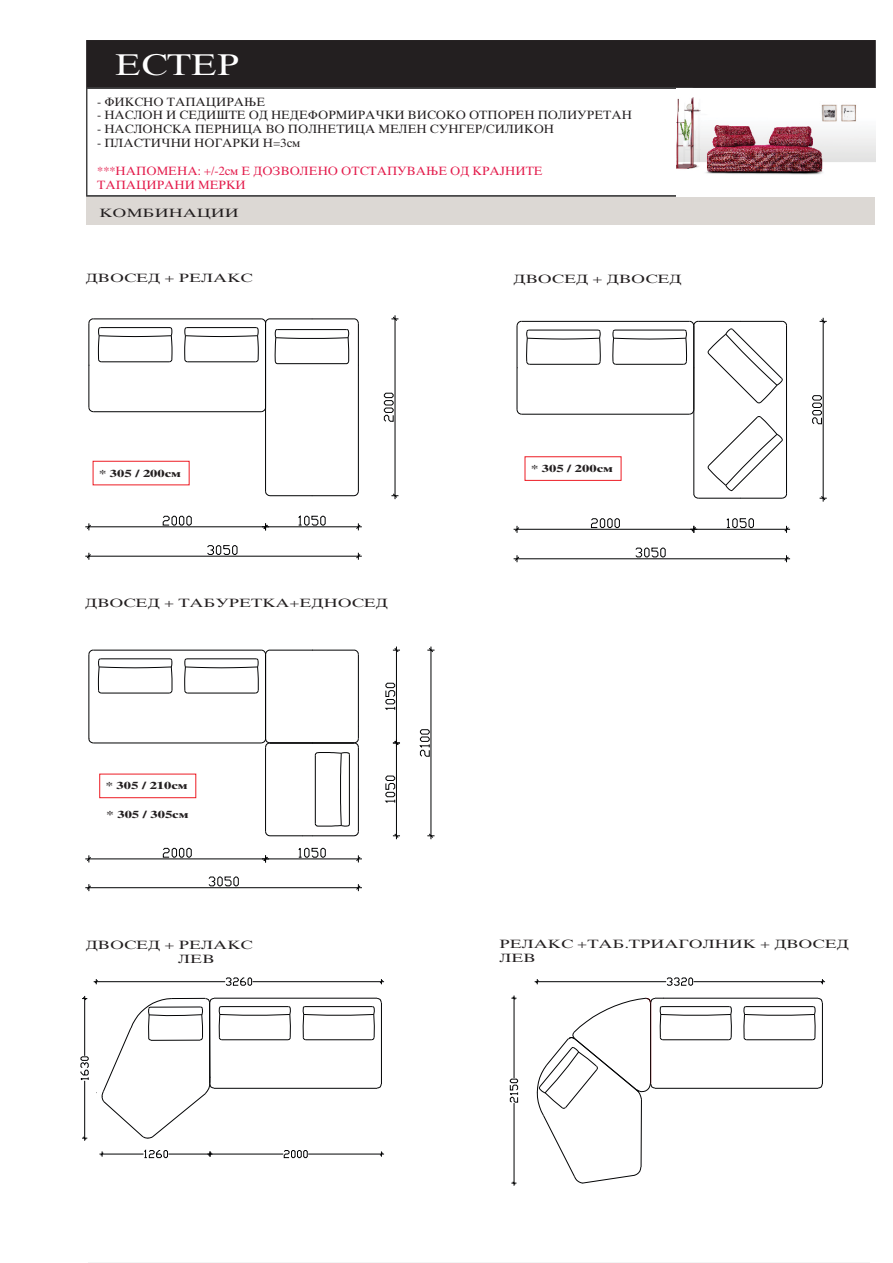
<style>
.page{position:relative;width:893px;height:1263px;background:#fff}
.page>*{position:absolute;margin:0;border:0;box-sizing:border-box;transform-origin:0 0}
.t1{font:30px "MACC Times";color:#fff;scale:1.2 1}
.t2{font:12px "MACC Times";color:#231f20}
.t3{font:12px/14px "MACC Times";color:#231f20;scale:1.4 1}
.t4{font:12px/14px "MACC Times";color:#e31b4b}
.t5{font:700 10.35px "MACC Times";color:#231f20;scale:1.4 1}
</style>
<div class="page">
<div style="left:86px;top:196px;width:789px;height:29px;background:#dcd8d4"></div>
<div style="left:86px;top:40px;width:789px;height:48px;background:#231f20"></div>
<hr style="left:88px;top:1262px;width:782px;height:1px;background:#a7a9ac">
<div style="left:87px;top:88px;width:606px;height:108px;border:1px solid #414142"></div>
<div style="left:100px;top:774px;width:96px;height:24px;border:1px solid #ed1c24"></div>
<div style="left:93px;top:461px;width:96px;height:24px;border:1px solid #ed1c24"></div>
<hr style="left:93px;top:650px;width:168px;height:1px;background:#020304">
<hr style="left:93px;top:743px;width:168px;height:1px;background:#020304">
<hr style="left:89px;top:654px;width:1px;height:84px;background:#020304">
<hr style="left:93px;top:319px;width:168px;height:1px;background:#020304">
<hr style="left:93px;top:411px;width:168px;height:1px;background:#020304">
<svg style="left:88px;top:406px;width:6px;height:6px"></svg>
<hr style="left:89px;top:323px;width:1px;height:84px;background:#020304">
<hr style="left:85px;top:526px;width:184px;height:1px;background:#020304">
<svg style="left:86px;top:523px;width:6px;height:7px"></svg>
<svg style="left:162px;top:515px;width:30px;height:11px"></svg>
<hr style="left:358px;top:323px;width:1px;height:168px;background:#020304">
<hr style="left:270px;top:495px;width:84px;height:1px;background:#020304">
<hr style="left:265px;top:323px;width:1px;height:168px;background:#020304">
<hr style="left:395px;top:315px;width:1px;height:184px;background:#020304">
<svg style="left:391px;top:316px;width:7px;height:6px"></svg>
<svg style="left:384px;top:392px;width:10px;height:30px"></svg>
<svg style="left:391px;top:493px;width:7px;height:5px"></svg>
<hr style="left:262px;top:526px;width:100px;height:1px;background:#020304">
<svg style="left:263px;top:523px;width:5px;height:7px"></svg>
<svg style="left:298px;top:515px;width:28px;height:11px"></svg>
<svg style="left:265px;top:490px;width:6px;height:6px"></svg>
<svg style="left:353px;top:490px;width:6px;height:6px"></svg>
<svg style="left:356px;top:523px;width:5px;height:7px"></svg>
<hr style="left:85px;top:556px;width:277px;height:1px;background:#020304">
<svg style="left:86px;top:553px;width:6px;height:7px"></svg>
<svg style="left:207px;top:545px;width:31px;height:10px"></svg>
<svg style="left:356px;top:553px;width:5px;height:7px"></svg>
<svg style="left:88px;top:318px;width:85px;height:48px"></svg>
<svg style="left:184px;top:318px;width:175px;height:48px"></svg>
<svg style="left:88px;top:649px;width:85px;height:45px"></svg>
<svg style="left:184px;top:649px;width:87px;height:45px"></svg>
<hr style="left:270px;top:650px;width:84px;height:1px;background:#020304">
<hr style="left:265px;top:654px;width:1px;height:84px;background:#020304">
<svg style="left:353px;top:649px;width:6px;height:6px"></svg>
<hr style="left:358px;top:654px;width:1px;height:84px;background:#020304">
<hr style="left:85px;top:858px;width:184px;height:1px;background:#020304">
<svg style="left:86px;top:855px;width:6px;height:7px"></svg>
<svg style="left:162px;top:848px;width:30px;height:10px"></svg>
<hr style="left:396px;top:646px;width:1px;height:100px;background:#020304">
<svg style="left:385px;top:682px;width:11px;height:29px"></svg>
<svg style="left:393px;top:647px;width:7px;height:6px"></svg>
<hr style="left:521px;top:321px;width:168px;height:1px;background:#020304">
<svg style="left:689px;top:409px;width:6px;height:6px"></svg>
<hr style="left:521px;top:414px;width:168px;height:1px;background:#020304">
<svg style="left:516px;top:409px;width:6px;height:6px"></svg>
<hr style="left:517px;top:326px;width:1px;height:84px;background:#020304">
<hr style="left:514px;top:529px;width:183px;height:1px;background:#020304">
<svg style="left:514px;top:526px;width:6px;height:7px"></svg>
<svg style="left:590px;top:518px;width:30px;height:10px"></svg>
<hr style="left:786px;top:326px;width:1px;height:168px;background:#020304">
<hr style="left:698px;top:498px;width:84px;height:1px;background:#020304">
<hr style="left:693px;top:326px;width:1px;height:168px;background:#020304">
<hr style="left:698px;top:321px;width:84px;height:1px;background:#020304">
<hr style="left:823px;top:318px;width:1px;height:184px;background:#020304">
<svg style="left:820px;top:318px;width:7px;height:6px"></svg>
<svg style="left:812px;top:395px;width:10px;height:30px"></svg>
<svg style="left:820px;top:495px;width:7px;height:6px"></svg>
<hr style="left:690px;top:529px;width:100px;height:1px;background:#020304">
<svg style="left:691px;top:526px;width:5px;height:7px"></svg>
<svg style="left:726px;top:518px;width:28px;height:10px"></svg>
<svg style="left:693px;top:493px;width:6px;height:6px"></svg>
<svg style="left:784px;top:526px;width:5px;height:7px"></svg>
<hr style="left:514px;top:558px;width:276px;height:1px;background:#020304">
<svg style="left:514px;top:555px;width:6px;height:7px"></svg>
<svg style="left:635px;top:547px;width:31px;height:11px"></svg>
<svg style="left:784px;top:555px;width:5px;height:7px"></svg>
<svg style="left:516px;top:321px;width:85px;height:47px"></svg>
<svg style="left:612px;top:321px;width:87px;height:47px"></svg>
<svg style="left:707px;top:321px;width:80px;height:83px"></svg>
<svg style="left:707px;top:416px;width:80px;height:83px"></svg>
<hr style="left:265px;top:747px;width:1px;height:84px;background:#020304">
<svg style="left:260px;top:738px;width:11px;height:10px"></svg>
<hr style="left:270px;top:743px;width:84px;height:1px;background:#020304">
<svg style="left:265px;top:831px;width:5px;height:5px"></svg>
<hr style="left:270px;top:835px;width:84px;height:1px;background:#020304">
<hr style="left:262px;top:858px;width:100px;height:1px;background:#020304">
<svg style="left:263px;top:855px;width:5px;height:7px"></svg>
<svg style="left:298px;top:847px;width:28px;height:11px"></svg>
<svg style="left:356px;top:855px;width:5px;height:7px"></svg>
<hr style="left:396px;top:739px;width:1px;height:100px;background:#020304">
<svg style="left:393px;top:740px;width:7px;height:6px"></svg>
<svg style="left:384px;top:775px;width:12px;height:28px"></svg>
<svg style="left:312px;top:738px;width:47px;height:99px"></svg>
<svg style="left:393px;top:833px;width:7px;height:5px"></svg>
<hr style="left:431px;top:646px;width:1px;height:193px;background:#020304">
<svg style="left:427px;top:647px;width:7px;height:6px"></svg>
<svg style="left:419px;top:729px;width:11px;height:28px"></svg>
<svg style="left:427px;top:833px;width:7px;height:5px"></svg>
<hr style="left:85px;top:887px;width:277px;height:1px;background:#020304">
<svg style="left:86px;top:884px;width:6px;height:7px"></svg>
<svg style="left:208px;top:876px;width:31px;height:11px"></svg>
<svg style="left:88px;top:738px;width:6px;height:6px"></svg>
<svg style="left:356px;top:884px;width:5px;height:7px"></svg>
<img style="left:676px;top:88px;width:199px;height:108px">
<hr style="left:655px;top:998px;width:163px;height:1px;background:#020304">
<hr style="left:822px;top:1002px;width:1px;height:82px;background:#020304">
<hr style="left:655px;top:1088px;width:163px;height:1px;background:#020304">
<svg style="left:743px;top:997px;width:80px;height:44px"></svg>
<hr style="left:535px;top:981px;width:131px;height:1px;background:#020304">
<hr style="left:693px;top:981px;width:132px;height:1px;background:#020304">
<svg style="left:535px;top:979px;width:5px;height:5px"></svg>
<svg style="left:666px;top:977px;width:27px;height:9px"></svg>
<svg style="left:817px;top:1079px;width:6px;height:10px"></svg>
<svg style="left:820px;top:979px;width:5px;height:5px"></svg>
<hr style="left:514px;top:1103px;width:1px;height:83px;background:#020304">
<hr style="left:514px;top:995px;width:1px;height:83px;background:#020304">
<svg style="left:511px;top:1180px;width:5px;height:6px"></svg>
<svg style="left:509px;top:1078px;width:10px;height:25px"></svg>
<svg style="left:536px;top:997px;width:196px;height:187px"></svg>
<svg style="left:511px;top:995px;width:5px;height:6px"></svg>
<hr style="left:84px;top:1081px;width:1px;height:60px;background:#020304">
<hr style="left:84px;top:996px;width:1px;height:60px;background:#020304">
<svg style="left:82px;top:1135px;width:5px;height:6px"></svg>
<svg style="left:80px;top:1056px;width:9px;height:25px"></svg>
<svg style="left:82px;top:996px;width:5px;height:5px"></svg>
<hr style="left:99px;top:1153px;width:45px;height:1px;background:#020304">
<hr style="left:168px;top:1153px;width:44px;height:1px;background:#020304">
<svg style="left:99px;top:1151px;width:6px;height:6px"></svg>
<svg style="left:143px;top:1149px;width:25px;height:10px"></svg>
<hr style="left:214px;top:998px;width:163px;height:1px;background:#020304">
<hr style="left:381px;top:1002px;width:1px;height:82px;background:#020304">
<hr style="left:214px;top:1088px;width:163px;height:1px;background:#020304">
<svg style="left:302px;top:997px;width:80px;height:44px"></svg>
<hr style="left:94px;top:981px;width:131px;height:1px;background:#020304">
<hr style="left:253px;top:981px;width:131px;height:1px;background:#020304">
<svg style="left:94px;top:979px;width:5px;height:5px"></svg>
<svg style="left:225px;top:977px;width:28px;height:9px"></svg>
<svg style="left:379px;top:979px;width:5px;height:5px"></svg>
<hr style="left:207px;top:1153px;width:76px;height:1px;background:#020304">
<hr style="left:308px;top:1153px;width:76px;height:1px;background:#020304">
<svg style="left:207px;top:1151px;width:6px;height:6px"></svg>
<svg style="left:283px;top:1150px;width:25px;height:9px"></svg>
<svg style="left:96px;top:997px;width:196px;height:142px"></svg>
<svg style="left:376px;top:1077px;width:6px;height:12px"></svg>
<svg style="left:379px;top:1151px;width:5px;height:6px"></svg>
<h1 class="t1" style="left:115px;top:54px;width:105px">ESTER</h1>
<p class="t2" style="left:97px;top:97px;width:170px">- FIKSNO TAPACIRAWE</p>
<p class="t2" style="left:97px;top:111px;width:536px">- NASLON I SEDI[TE OD NEDEFORMIRA^KI VISOKO OTPOREN POLIURETAN</p>
<p class="t2" style="left:97px;top:125px;width:458px">- NASLONSKA PERNICA VO POLNETICA MELEN SUNGER/SILIKON</p>
<p class="t2" style="left:97px;top:139px;width:205px">- PLASTI^NI NOGARKI N=3sm</p>
<p class="t4" style="left:97px;top:165px;width:447px">***NAPOMENA: +/-2sm E DOZVOLENO OTSTAPUVAWE OD KRAJNITE<br>TAPACIRANI MERKI</p>
<p class="t3" style="left:100px;top:207px;width:101px">KOMBINACII</p>
<p class="t3" style="left:86px;top:273px;width:121px">DVOSED + RELAKS</p>
<p class="t3" style="left:514px;top:274px;width:122px">DVOSED + DVOSED</p>
<p class="t5" style="left:99px;top:469px;width:60px">* 305 / 200sm</p>
<p class="t3" style="left:85px;top:597px;width:218px">DVOSED + TABURETKA+EDNOSED</p>
<p class="t5" style="left:106px;top:782px;width:60px">* 305 / 210sm</p>
<p class="t5" style="left:107px;top:810px;width:60px">* 305 / 305sm</p>
<p class="t5" style="left:531px;top:465px;width:60px">* 305 / 200sm</p>
<p class="t3" style="left:178px;top:939px;width:55px;text-indent:-92px">DVOSED + RELAKS<br>LEV</p>
<p class="t3" style="left:499px;top:938px;width:251px">RELAKS +TAB.TRIAGOLNIK + DVOSED<br>LEV</p>
</div>
